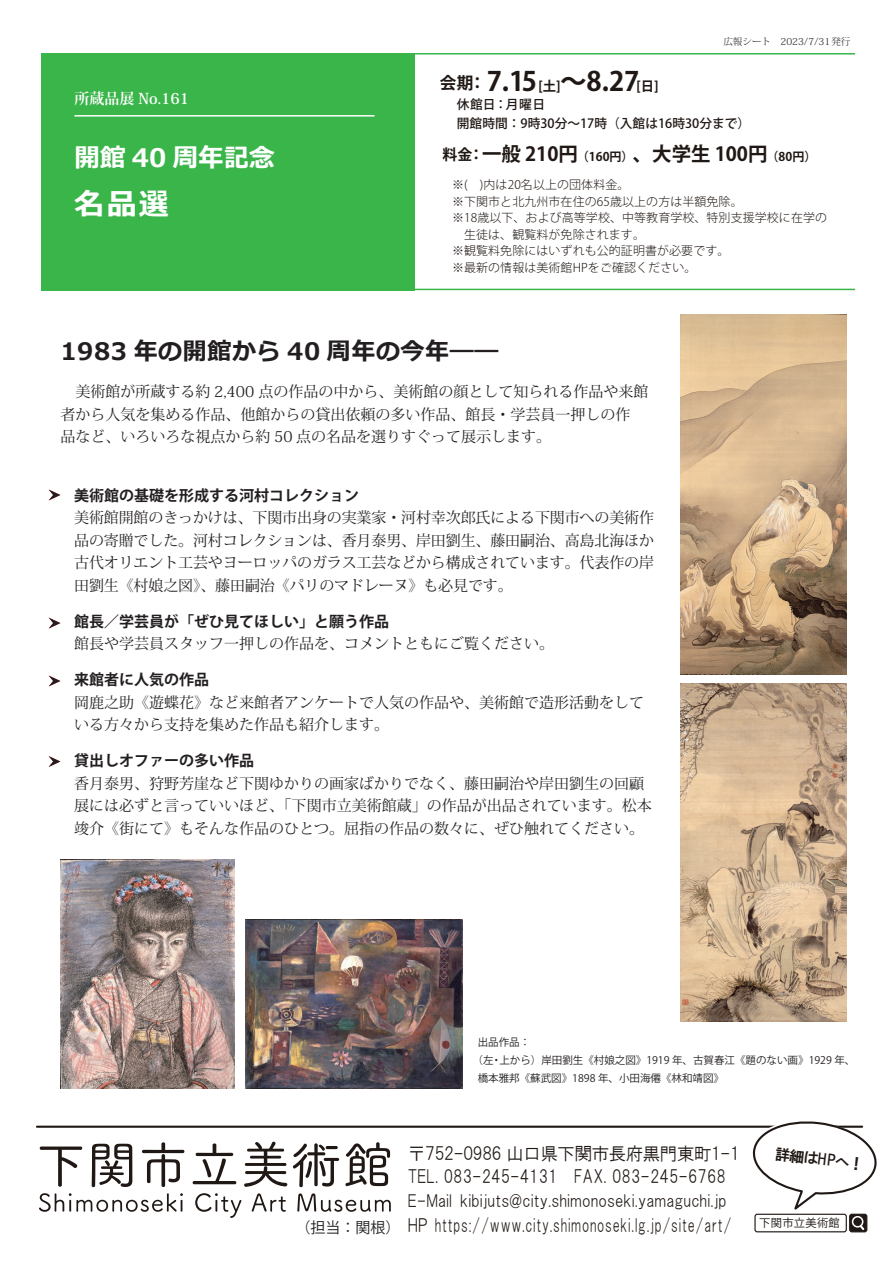
<style>
.page{position:relative;width:893px;height:1263px;background:#fff}
.page>*{position:absolute;margin:0;border:0;box-sizing:border-box;transform-origin:0 0}
.t1{font:700 30px "Meiryo";color:#fff}
.t2{font:700 26.55px "Koz Go Pro";color:#201814}
.t3{font:700 25.5px "Meiryo";color:#fff}
.t4{font:700 24px "Meiryo";letter-spacing:.025em;color:#231f20}
.t5{font:700 19.5px "Koz Go Pro";color:#201814}
.t6{font:18px "HGS Gothic M";letter-spacing:.05em;color:#201814}
.t7{font:18px "HGS Gothic M";color:#201814;scale:.91 1}
.t8{font:18px "HGS Gothic M";letter-spacing:-.05em;color:#201814}
.t9{font:16.5px "HGS Gothic M";color:#201814}
.t10{font:15px/22.5px "Koz Min Pr 6 N";color:#231f20}
.t11{font:700 15px "Koz Go Pr 6 N";color:#231f20}
.t12{font:700 15px "Koz Min Pr 6 N";color:#fff}
.t13{font:15px "HGS Gothic E";color:#201814}
.t14{font:15px "Koz Go Pro";color:#231f20}
.t15{font:500 12.75px/19px "Koz Go Pro";color:#201814}
.t16{font:300 12px/16.5px "Koz Go Pro";letter-spacing:.01em;color:#201814}
.t17{font:11.25px "Koz Go Pro";letter-spacing:.025em;color:#201814}
.t18{font:10.5px "Koz Go Pro";color:#231f20}
.t19{font:300 9.6px "Koz Min Pr 6 N";color:#231f20}
.s1{font-size:16.65px}
.s2{font-size:13.35px}
.s3{font-size:15px}
.s4{font-size:12px}
</style>
<div class="page">
<hr style="left:41px;top:53px;width:814px;height:2px;background:#3ab54a">
<hr style="left:43px;top:289px;width:812px;height:1px;background:#3ab54a">
<div style="left:41px;top:54px;width:373px;height:237px;background:#3ab54a"></div>
<hr style="left:75px;top:115px;width:299px;height:2px;background:#fff">
<img style="left:681px;top:315px;width:166px;height:359px">
<img style="left:60px;top:859px;width:174px;height:229px">
<img style="left:681px;top:683px;width:166px;height:339px">
<img style="left:246px;top:919px;width:217px;height:169px">
<svg style="left:49px;top:489px;width:11px;height:11px"></svg>
<svg style="left:49px;top:618px;width:11px;height:10px"></svg>
<svg style="left:49px;top:675px;width:11px;height:11px"></svg>
<svg style="left:49px;top:756px;width:11px;height:11px"></svg>
<div style="left:754px;top:1214px;width:93px;height:18px;border:1px solid #201814;border-radius:2px"></div>
<hr style="left:37px;top:1125px;width:825px;height:3px;background:#201814">
<svg style="left:850px;top:1214px;width:17px;height:18px"></svg>
<div style="left:849px;top:1214px;width:18px;height:18px;border:1px solid #201814;border-radius:2px"></div>
<svg style="left:859px;top:1224px;width:5px;height:6px"></svg>
<div style="left:853px;top:1217px;width:10px;height:10px;background:#201814;border-radius:50%"></div>
<div style="left:852px;top:1216px;width:11px;height:11px;border:2px solid #fff;border-radius:50%"></div>
<svg style="left:749px;top:1121px;width:128px;height:94px"></svg>
<svg style="left:40px;top:1146px;width:42px;height:41px"></svg>
<svg style="left:92px;top:1144px;width:40px;height:43px"></svg>
<svg style="left:142px;top:1142px;width:42px;height:45px"></svg>
<svg style="left:193px;top:1143px;width:43px;height:41px"></svg>
<svg style="left:244px;top:1142px;width:43px;height:45px"></svg>
<svg style="left:293px;top:1143px;width:46px;height:44px"></svg>
<svg style="left:345px;top:1142px;width:45px;height:44px"></svg>
<svg style="left:39px;top:1193px;width:144px;height:19px"></svg>
<svg style="left:195px;top:1193px;width:46px;height:25px"></svg>
<svg style="left:252px;top:1193px;width:34px;height:19px"></svg>
<svg style="left:297px;top:1193px;width:94px;height:19px"></svg>
<p class="t12" style="left:75px;top:90px;width:116px">所蔵品展 No.161</p>
<h3 class="t3" style="left:75px;top:140px;width:202px">開館 40 周年記念</h3>
<h1 class="t1" style="left:75px;top:183px;width:96px">名品選</h1>
<h2 class="t2" style="left:440px;top:64px;width:220px"><span class="s1">会期：</span>7.15<span class="s2">[土]</span>～8.27<span class="s2">[日]</span></h2>
<p class="t19" style="left:723px;top:36px;width:129px">広報シート　2023/7/31 発行</p>
<p class="t15" style="left:457px;top:96px;width:295px">休館日：月曜日<br>開館時間：9時30分～17時（入館は16時30分まで）</p>
<h3 class="t5" style="left:442px;top:141px;width:375px"><span class="s3">料金：</span>一般 210円<span class="s4">（160円）</span>、大学生 100円<span class="s4">（80円）</span></h3>
<p class="t16" style="left:452px;top:176px;width:377px">※(　)内は20名以上の団体料金。<br>※下関市と北九州市在住の65歳以上の方は半額免除。<br>※18歳以下、および高等学校、中等教育学校、特別支援学校に在学の　生徒は、観覧料が免除されます。<br>※観覧料免除にはいずれも公的証明書が必要です。<br>※最新の情報は美術館HPをご確認ください。</p>
<h3 class="t4" style="left:60px;top:335px;width:439px">1983 年の開館から 40 周年の今年――</h3>
<p class="t10" style="left:60px;top:381px;width:590px">　美術館が所蔵する約 2,400 点の作品の中から、美術館の顔として知られる作品や来館者から人気を集める作品、他館からの貸出依頼の多い作品、館長・学芸員一押しの作品など、いろいろな視点から約 50 点の名品を選りすぐって展示します。</p>
<p class="t11" style="left:74px;top:487px;width:286px">美術館の基礎を形成する河村コレクション</p>
<p class="t10" style="left:74px;top:507px;width:581px;text-align:justify">美術館開館のきっかけは、下関市出身の実業家・河村幸次郎氏による下関市への美術作品の寄贈でした。河村コレクションは、香月泰男、岸田劉生、藤田嗣治、高島北海ほか古代オリエント工芸やヨーロッパのガラス工芸などから構成されています。代表作の岸田劉生《村娘之図》、藤田嗣治《パリのマドレーヌ》も必見です。</p>
<p class="t11" style="left:74px;top:613px;width:316px">館長／学芸員が「ぜひ見てほしい」と願う作品</p>
<p class="t10" style="left:74px;top:633px;width:481px">館長や学芸員スタッフ一押しの作品を、コメントともにご覧ください。</p>
<p class="t11" style="left:74px;top:671px;width:136px">来館者に人気の作品</p>
<p class="t10" style="left:74px;top:691px;width:571px">岡鹿之助《遊蝶花》など来館者アンケートで人気の作品や、美術館で造形活動をしている方々から支持を集めた作品も紹介します。</p>
<p class="t11" style="left:74px;top:752px;width:181px">貸出しオファーの多い作品</p>
<p class="t10" style="left:74px;top:772px;width:579px">香月泰男、狩野芳崖など下関ゆかりの画家ばかりでなく、藤田嗣治や岸田劉生の回顧展には必ずと言っていいほど、「下関市立美術館蔵」の作品が出品されています。松本竣介《街にて》もそんな作品のひとつ。屈指の作品の数々に、ぜひ触れてください。</p>
<p class="t18" style="left:478px;top:1035px;width:54px">出品作品：</p>
<p class="t18" style="left:472px;top:1053px;width:384px">（左・上から）岸田劉生《村娘之図》1919 年、古賀春江《題のない画》1929 年、</p>
<p class="t18" style="left:478px;top:1071px;width:248px">橋本雅邦《蘇武図》1898 年、小田海僊《林和靖図》</p>
<p class="t14" style="left:296px;top:1218px;width:107px">（担当：関根）</p>
<p class="t8" style="left:408px;top:1144px;width:334px">〒752-0986 山口県下関市長府黒門東町1-1</p>
<p class="t7" style="left:408px;top:1168px;width:351px">TEL. 083-245-4131 FAX. 083-245-6768</p>
<p class="t9" style="left:408px;top:1192px;width:320px">E-Mail kibijuts@city.shimonoseki.yamaguchi.jp</p>
<p class="t6" style="left:408px;top:1216px;width:325px">HP https://www.city.shimonoseki.lg.jp/site/art/</p>
<p class="t13" style="left:776px;top:1146px;width:91px;rotate:7deg">詳細はHPへ！</p>
<p class="t17" style="left:759px;top:1216px;width:82px">下関市立美術館</p>
</div>
